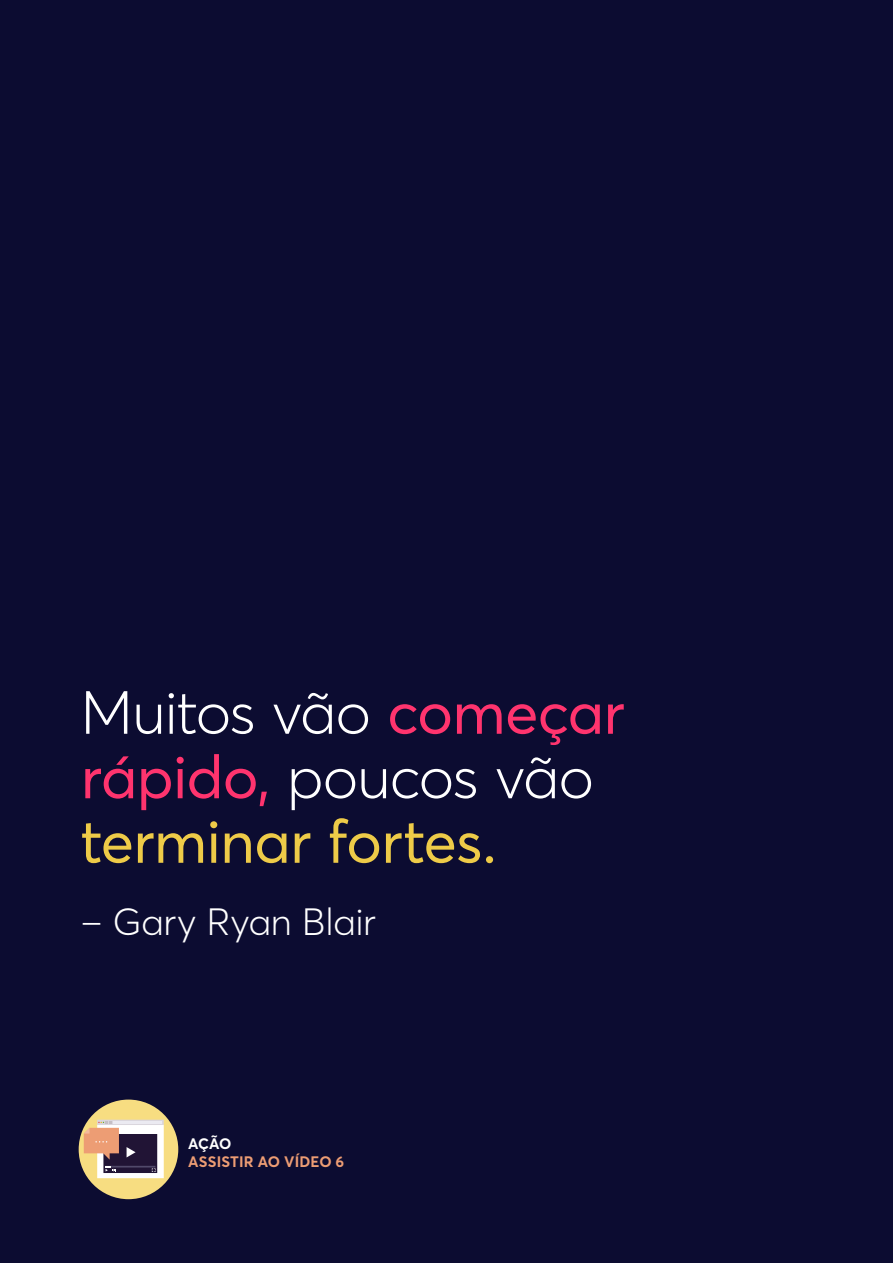
<style>
.page{position:relative;width:893px;height:1263px;background:#0c0c31}
.page>*{position:absolute;margin:0;border:0;box-sizing:border-box;transform-origin:0 0}
.t1{font:300 60px/64.5px "Averta PE";letter-spacing:-.015em;color:#fff}
.t2{font:300 37.5px "Averta PE";letter-spacing:-.005em;color:#fff}
.t3{font:700 15px "Averta PE";letter-spacing:.01em;color:#ed9d74}
.t4{font:700 15px "Averta PE";color:#fff}
.s1{font-weight:400;color:#ff346e}
.s2{font-weight:400;color:#eecb48}
</style>
<div class="page">
<div style="left:79px;top:1099px;width:99px;height:100px;background:#f7dd81;border-radius:50%"></div>
<div style="left:97px;top:1120px;width:67px;height:5px;background:#dad6dd"></div>
<svg style="left:84px;top:1121px;width:80px;height:57px;background:#a58e8b"></svg>
<p class="t1" style="left:81px;top:678px;width:545px">Muitos vão <span class="s1">começar rápido,</span> poucos vão <span class="s2">terminar fortes.</span></p>
<p class="t2" style="left:81px;top:896px;width:297px">– Gary Ryan Blair</p>
<p class="t4" style="left:188px;top:1133px;width:45px">AÇÃO</p>
<p class="t3" style="left:188px;top:1151px;width:158px">ASSISTIR AO VÍDEO 6</p>
</div>
